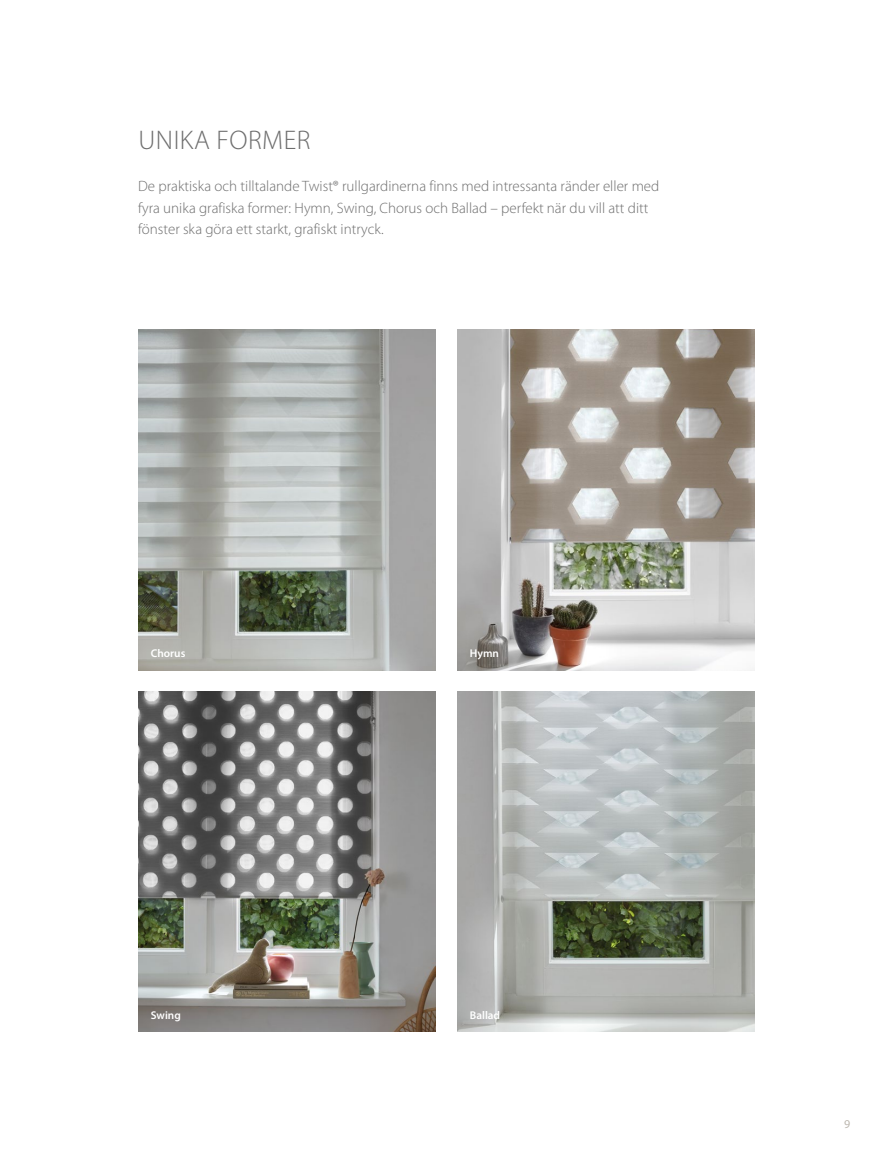
<style>
.page{position:relative;width:893px;height:1149px;background:#fff}
.page>*{position:absolute;margin:0;border:0;box-sizing:border-box;transform-origin:0 0}
.subregel_kop{font:300 27px "Myriad Pro";letter-spacing:.02em;color:#6e6e6e}
.t1{font:300 15px/21.3px "Myriad Pro";color:#6e6e6e}
.paginacijfer_oneven{font:12px "Myriad Pro";color:#bcb7af}
.tekst{font:600 11.25px "Myriad Pro";color:#fff}
</style>
<div class="page">
<img style="left:138px;top:330px;width:298px;height:340px">
<img style="left:138px;top:691px;width:298px;height:340px">
<img style="left:457px;top:330px;width:298px;height:340px">
<img style="left:457px;top:691px;width:298px;height:340px">
<p class="subregel_kop" style="left:138px;top:124px;width:174px">UNIKA FORMER</p>
<p class="t1" style="left:138px;top:176px;width:523px">De praktiska och tilltalande Twist® rullgardinerna finns med intressanta ränder eller med fyra unika grafiska former: Hymn, Swing, Chorus och Ballad – perfekt när du vill att ditt fönster ska göra ett starkt, grafiskt intryck.</p>
<p class="tekst" style="left:151px;top:646px;width:36px">Chorus</p>
<p class="tekst" style="left:470px;top:646px;width:31px">Hymn</p>
<p class="tekst" style="left:151px;top:1007px;width:31px">Swing</p>
<p class="tekst" style="left:470px;top:1007px;width:32px">Ballad</p>
<p class="paginacijfer_oneven" style="left:844px;top:1115px;width:8px">9</p>
</div>
